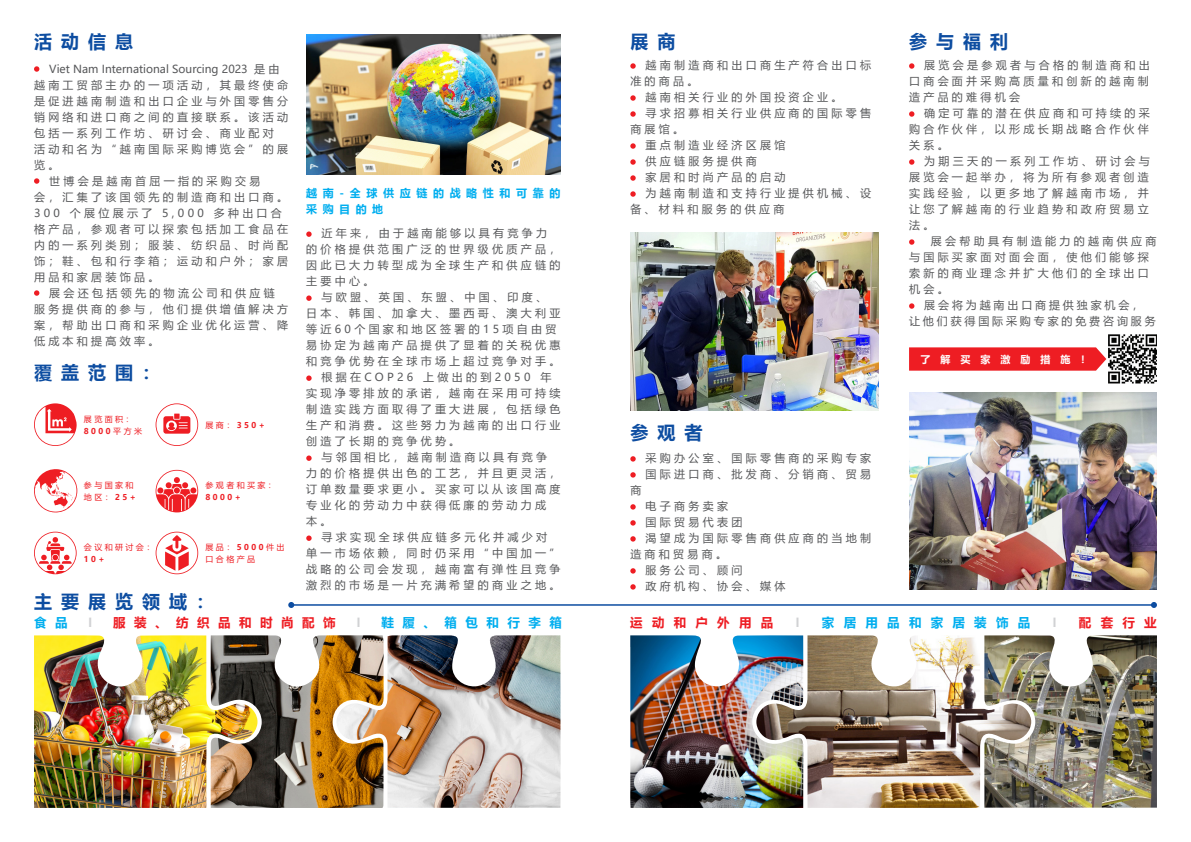
<style>
.page{position:relative;width:1191px;height:842px;background:#fff}
.page>*{position:absolute;margin:0;border:0;box-sizing:border-box;transform-origin:0 0}
.t1{font:700 18px "Microsoft Ya Hei";letter-spacing:.5em;color:#0d4da1}
.t2{font:700 12.5px "Microsoft Ya Hei";letter-spacing:.74em;color:#00aeef}
.t3{font:700 12.5px "Microsoft Ya Hei";letter-spacing:.68em;color:#ee1d23}
.t4{font:700 12.5px "Microsoft Ya Hei";letter-spacing:.74em;color:#ee1d23}
.t5{font:700 12.5px "Microsoft Ya Hei";letter-spacing:.68em;color:#00aeef}
.t6{font:700 12.5px "Microsoft Ya Hei";color:#d1d2d4}
.t7{font:11px/16px "Microsoft Ya Hei";letter-spacing:.3em;color:#57585a}
.t8{font:11px/16px "Microsoft Ya Hei";letter-spacing:.26em;color:#57585a;text-align:center}
.t9{font:700 11px/16px "Microsoft Ya Hei";letter-spacing:.51em;color:#00aeef}
.t10{font:700 10px "Microsoft Ya Hei";letter-spacing:1em;color:#fff}
.t11{font:8px/12px "Microsoft Ya Hei";letter-spacing:.3em;color:#ee1d23}
.t12{font:700 8px "Microsoft Ya Hei";letter-spacing:.3em;color:#ee1d23}
.s1{font-weight:400}
.s2{font-weight:700}
</style>
<div class="page">
<svg style="left:156px;top:403px;width:42px;height:43px"></svg>
<svg style="left:34px;top:403px;width:43px;height:43px"></svg>
<svg style="left:34px;top:66px;width:5px;height:6px"></svg>
<svg style="left:34px;top:178px;width:5px;height:6px"></svg>
<svg style="left:34px;top:290px;width:5px;height:6px"></svg>
<svg style="left:306px;top:231px;width:6px;height:6px"></svg>
<svg style="left:306px;top:295px;width:6px;height:6px"></svg>
<svg style="left:306px;top:375px;width:6px;height:6px"></svg>
<svg style="left:306px;top:455px;width:6px;height:6px"></svg>
<svg style="left:306px;top:535px;width:6px;height:6px"></svg>
<svg style="left:156px;top:470px;width:42px;height:42px"></svg>
<svg style="left:34px;top:532px;width:43px;height:42px"></svg>
<img style="left:306px;top:34px;width:254px;height:140px">
<img style="left:909px;top:392px;width:248px;height:198px">
<img style="left:630px;top:232px;width:248px;height:178px">
<svg style="left:156px;top:532px;width:42px;height:42px"></svg>
<svg style="left:34px;top:469px;width:43px;height:44px"></svg>
<svg style="left:909px;top:347px;width:197px;height:24px;background:#ee292e"></svg>
<img style="left:1108px;top:334px;width:49px;height:50px">
<img style="left:803px;top:635px;width:181px;height:173px">
<img style="left:34px;top:635px;width:176px;height:173px">
<img style="left:630px;top:635px;width:173px;height:173px">
<img style="left:984px;top:635px;width:173px;height:173px">
<img style="left:210px;top:635px;width:126px;height:173px">
<hr style="left:291px;top:604px;width:863px;height:2px;background:#0d4da1">
<svg style="left:288px;top:602px;width:6px;height:6px"></svg>
<svg style="left:1151px;top:602px;width:6px;height:6px"></svg>
<img style="left:336px;top:635px;width:224px;height:173px">
<svg style="left:630px;top:63px;width:5px;height:6px"></svg>
<svg style="left:630px;top:95px;width:5px;height:6px"></svg>
<svg style="left:630px;top:111px;width:5px;height:6px"></svg>
<svg style="left:630px;top:143px;width:5px;height:6px"></svg>
<svg style="left:630px;top:159px;width:5px;height:6px"></svg>
<svg style="left:630px;top:175px;width:5px;height:6px"></svg>
<svg style="left:630px;top:191px;width:5px;height:6px"></svg>
<svg style="left:909px;top:63px;width:5px;height:6px"></svg>
<svg style="left:909px;top:111px;width:5px;height:6px"></svg>
<svg style="left:909px;top:159px;width:5px;height:6px"></svg>
<svg style="left:909px;top:239px;width:5px;height:6px"></svg>
<svg style="left:909px;top:303px;width:5px;height:6px"></svg>
<svg style="left:630px;top:456px;width:5px;height:6px"></svg>
<svg style="left:630px;top:472px;width:5px;height:6px"></svg>
<svg style="left:630px;top:504px;width:5px;height:6px"></svg>
<svg style="left:630px;top:520px;width:5px;height:6px"></svg>
<svg style="left:630px;top:536px;width:5px;height:6px"></svg>
<svg style="left:630px;top:568px;width:5px;height:6px"></svg>
<svg style="left:630px;top:584px;width:5px;height:6px"></svg>
<p class="t1" style="left:34px;top:29px;width:101px">活动信息</p>
<p class="t1" style="left:630px;top:29px;width:46px">展商</p>
<p class="t1" style="left:909px;top:29px;width:100px">参与福利</p>
<p class="t7" style="left:34px;top:60px;width:256px;text-indent:15px">Viet Nam International Sourcing 2023 是由越南工贸部主办的一项活动，其最终使命是促进越南制造和出口企业与外国零售分销网络和进口商之间的直接联系。该活动包括一系列工作坊、研讨会、商业配对<br>活动和名为“越南国际采购博览会”的展览。</p>
<p class="t7" style="left:34px;top:172px;width:256px;text-indent:15px">世博会是越南首屈一指的采购交易<br>会，汇集了该国领先的制造商和出口商。<br>300 个展位展示了 5,000 多种出口合格产品，参观者可以探索包括加工食品在内的一系列类别；服装、纺织品、时尚配饰；鞋、包和行李箱；运动和户外；家居用品和家居装饰品。</p>
<p class="t7" style="left:34px;top:284px;width:256px;text-indent:15px">展会还包括领先的物流公司和供应链服务提供商的参与，他们提供增值解决方案，帮助出口商和采购企业优化运营、降低成本和提高效率。</p>
<p class="t1" style="left:34px;top:360px;width:128px">覆盖范围：</p>
<p class="t11" style="left:84px;top:413px;width:51px">展览面积：</p>
<p class="t12" style="left:84px;top:425px;width:60px">8000<span class="s1">平方米</span></p>
<p class="t12" style="left:205px;top:419px;width:61px"><span class="s1">展商：</span>350+</p>
<p class="t11" style="left:84px;top:479px;width:53px">参与国家和地区：<span class="s2">25+</span></p>
<p class="t11" style="left:205px;top:479px;width:72px">参观者和买家：<br><span class="s2">8000+</span></p>
<p class="t11" style="left:84px;top:541px;width:72px">会议和研讨会：</p>
<p class="t12" style="left:84px;top:554px;width:22px">10+</p>
<p class="t11" style="left:205px;top:541px;width:80px">展品：<span class="s2">5000</span>件出口合格产品</p>
<p class="t1" style="left:34px;top:589px;width:182px">主要展览领域：</p>
<p class="t9" style="left:306px;top:185px;width:256px">越南-全球供应链的战略性和可靠的采购目的地</p>
<p class="t7" style="left:306px;top:225px;width:256px;text-indent:15px">近年来，由于越南能够以具有竞争力的价格提供范围广泛的世界级优质产品，因此已大力转型成为全球生产和供应链的主要中心。</p>
<p class="t7" style="left:306px;top:289px;width:256px;text-align:center">与欧盟、英国、东盟、中国、印度、<br>日本、韩国、加拿大、墨西哥、澳大利亚等近60个国家和地区签署的15项自由贸易协定为越南产品提供了显着的关税优惠和竞争优势在全球市场上超过竞争对手。</p>
<p class="t7" style="left:306px;top:369px;width:256px;text-indent:15px">根据在COP26 上做出的到2050 年实现净零排放的承诺，越南在采用可持续制造实践方面取得了重大进展，包括绿色生产和消费。这些努力为越南的出口行业创造了长期的竞争优势。</p>
<p class="t7" style="left:306px;top:449px;width:256px;text-indent:15px">与邻国相比，越南制造商以具有竞争力的价格提供出色的工艺，并且更灵活，订单数量要求更小。买家可以从该国高度专业化的劳动力中获得低廉的劳动力成<br>本。</p>
<p class="t7" style="left:306px;top:529px;width:256px;text-align:center">寻求实现全球供应链多元化并减少对<br>单一市场依赖，同时仍采用“中国加一”战略的公司会发现，越南富有弹性且竞争激烈的市场是一片充满希望的商业之地。</p>
<p class="t7" style="left:630px;top:56px;width:242px;text-indent:15px">越南制造商和出口商生产符合出口标准的商品。</p>
<p class="t7" style="left:645px;top:88px;width:198px">越南相关行业的外国投资企业。</p>
<p class="t7" style="left:630px;top:104px;width:242px;text-indent:15px">寻求招募相关行业供应商的国际零售商展馆。</p>
<p class="t7" style="left:645px;top:136px;width:141px">重点制造业经济区展馆</p>
<p class="t7" style="left:645px;top:152px;width:113px">供应链服务提供商</p>
<p class="t7" style="left:645px;top:168px;width:141px">家居和时尚产品的启动</p>
<p class="t7" style="left:630px;top:184px;width:242px;text-indent:15px">为越南制造和支持行业提供机械、设备、材料和服务的供应商</p>
<p class="t1" style="left:630px;top:420px;width:73px">参观者</p>
<p class="t7" style="left:645px;top:449px;width:227px">采购办公室、国际零售商的采购专家</p>
<p class="t7" style="left:645px;top:465px;width:227px">国际进口商、批发商、分销商、贸易</p>
<p class="t7" style="left:630px;top:481px;width:12px">商</p>
<p class="t7" style="left:645px;top:497px;width:84px">电子商务卖家</p>
<p class="t7" style="left:645px;top:513px;width:98px">国际贸易代表团</p>
<p class="t7" style="left:630px;top:529px;width:242px;text-indent:15px">渴望成为国际零售商供应商的当地制造商和贸易商。</p>
<p class="t7" style="left:645px;top:561px;width:98px">服务公司、顾问</p>
<p class="t7" style="left:645px;top:577px;width:141px">政府机构、协会、媒体</p>
<p class="t7" style="left:909px;top:56px;width:242px;text-align:justify;text-indent:15px">展览会是参观者与合格的制造商和出口商会面并采购高质量和创新的越南制造产品的难得机会</p>
<p class="t7" style="left:909px;top:104px;width:242px;text-align:justify;text-indent:15px">确定可靠的潜在供应商和可持续的采购合作伙伴，以形成长期战略合作伙伴关系。</p>
<p class="t7" style="left:909px;top:152px;width:242px;text-align:justify;text-indent:15px">为期三天的一系列工作坊、研讨会与展览会一起举办，将为所有参观者创造实践经验，以更多地了解越南市场，并让您了解越南的行业趋势和政府贸易立法。</p>
<p class="t7" style="left:909px;top:232px;width:249px;text-indent:22px">展会帮助具有制造能力的越南供应商与国际买家面对面会面，使他们能够探索新的商业理念并扩大他们的全球出口机会。</p>
<p class="t8" style="left:909px;top:296px;width:248px">展会将为越南出口商提供独家机会，<br>让他们获得国际采购专家的免费咨询服务</p>
<p class="t10" style="left:920px;top:352px;width:171px">了解买家激励措施！</p>
<p class="t2" style="left:34px;top:613px;width:35px">食 品</p>
<p class="t6" style="left:88px;top:613px;width:6px">I</p>
<p class="t3" style="left:113px;top:613px;width:224px">服装、纺织品和时尚配饰</p>
<p class="t6" style="left:356px;top:613px;width:6px">I</p>
<p class="t5" style="left:381px;top:613px;width:182px">鞋履、箱包和行李箱</p>
<p class="t4" style="left:630px;top:613px;width:144px">运动和户外用品</p>
<p class="t6" style="left:795px;top:613px;width:6px">I</p>
<p class="t2" style="left:822px;top:613px;width:210px">家居用品和家居装饰品</p>
<p class="t6" style="left:1052px;top:613px;width:6px">I</p>
<p class="t4" style="left:1079px;top:613px;width:79px">配套行业</p>
</div>
